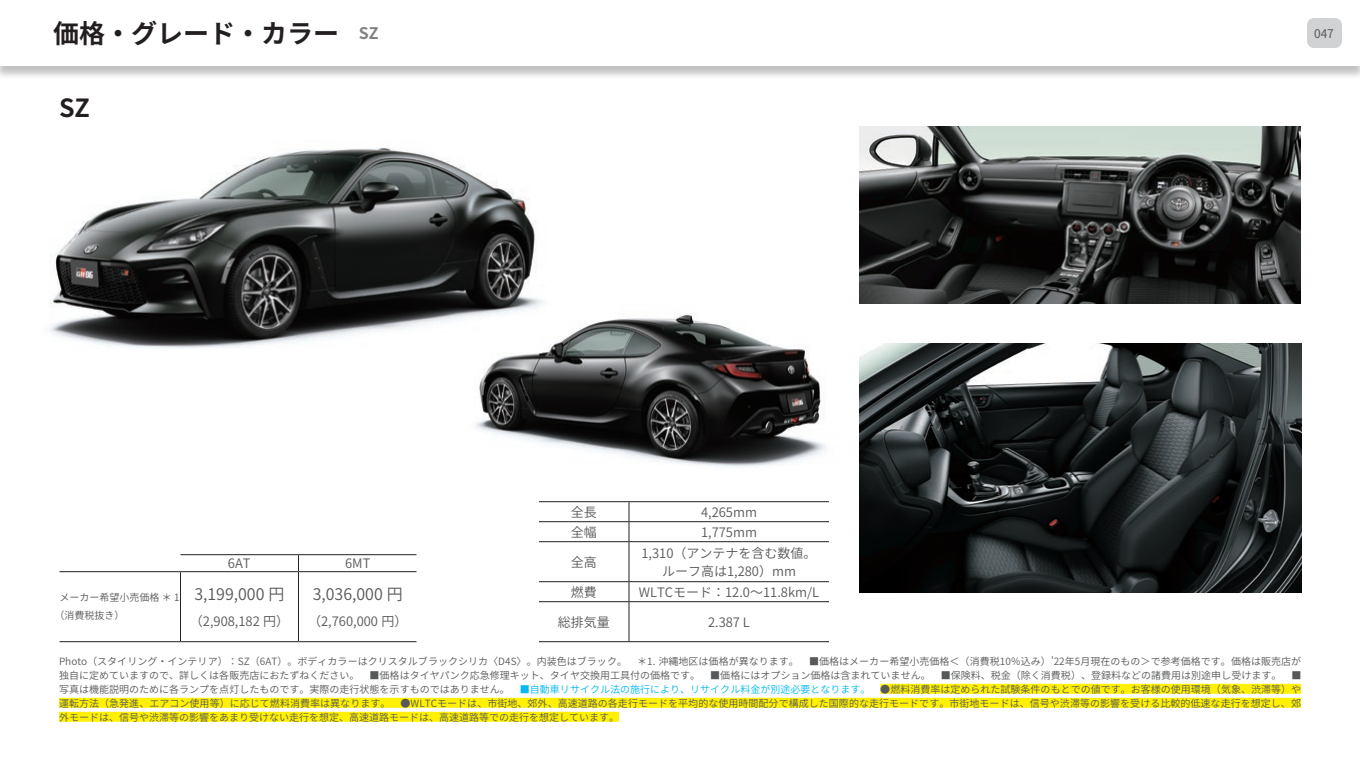
<style>
.page{position:relative;width:1360px;height:765px;background:#fff}
.page>*{position:absolute;margin:0;border:0;box-sizing:border-box;transform-origin:0 0}
.t1{font:700 26px "Noto Sans CJ Kjp";color:#231f20}
.t2{font:700 25px "Noto Sans CJ Kjp";color:#231f20}
.t3{font:600 16px "Noto Sans CJ Kjp";color:#57585a}
.t4{font:600 13px/18px "Noto Sans CJ Kjp";color:#57585a;text-align:center}
.t5{font:12px "Noto Sans CJ Kjp";color:#57585a}
.t6{font:600 10px/14px "Noto Sans CJ Kjp";color:#57585a;text-align:justify}
.s1{font-size:16px;color:#808285}
.s2{color:#00baf1}
</style>
<div class="page">
<img style="left:859px;top:126px;width:442px;height:177px">
<img style="left:859px;top:343px;width:442px;height:250px">
<div style="left:880px;top:684px;width:421px;height:10px;background:#fff101"></div>
<div style="left:59px;top:698px;width:1242px;height:10px;background:#fff101"></div>
<div style="left:59px;top:712px;width:560px;height:10px;background:#fff101"></div>
<img style="left:475px;top:313px;width:351px;height:154px">
<img style="left:49px;top:148px;width:582px;height:242px">
<hr style="left:60px;top:571px;width:120px;height:1px;background:#231f20">
<hr style="left:180px;top:572px;width:1px;height:69px;background:#231f20">
<hr style="left:298px;top:572px;width:1px;height:69px;background:#231f20">
<hr style="left:60px;top:641px;width:120px;height:1px;background:#231f20">
<hr style="left:180px;top:641px;width:118px;height:1px;background:#231f20">
<hr style="left:298px;top:641px;width:118px;height:1px;background:#231f20">
<hr style="left:180px;top:554px;width:118px;height:1px;background:#231f20">
<hr style="left:298px;top:554px;width:118px;height:1px;background:#231f20">
<svg style="left:298px;top:555px;width:1px;height:16px"></svg>
<hr style="left:180px;top:571px;width:118px;height:1px;background:#231f20">
<hr style="left:298px;top:571px;width:118px;height:1px;background:#231f20">
<hr style="left:539px;top:501px;width:90px;height:1px;background:#231f20">
<hr style="left:629px;top:501px;width:200px;height:1px;background:#231f20">
<hr style="left:539px;top:521px;width:90px;height:1px;background:#231f20">
<hr style="left:629px;top:521px;width:200px;height:1px;background:#231f20">
<svg style="left:628px;top:502px;width:1px;height:39px"></svg>
<hr style="left:539px;top:541px;width:90px;height:1px;background:#231f20">
<hr style="left:629px;top:541px;width:200px;height:1px;background:#231f20">
<hr style="left:628px;top:542px;width:1px;height:39px;background:#231f20">
<hr style="left:539px;top:581px;width:90px;height:1px;background:#231f20">
<hr style="left:629px;top:581px;width:200px;height:1px;background:#231f20">
<svg style="left:628px;top:582px;width:1px;height:19px"></svg>
<hr style="left:539px;top:601px;width:90px;height:1px;background:#231f20">
<hr style="left:629px;top:601px;width:200px;height:1px;background:#231f20">
<hr style="left:628px;top:602px;width:1px;height:39px;background:#231f20">
<hr style="left:539px;top:641px;width:90px;height:1px;background:#231f20">
<hr style="left:629px;top:641px;width:200px;height:1px;background:#231f20">
<div style="left:0;top:0;width:1360px;height:80px;background:#231f20;opacity:.15"></div>
<div style="left:0;top:0;width:1360px;height:66px;background:#fff"></div>
<div style="left:1307px;top:18px;width:35px;height:30px;background:#d1d2d4;border-radius:7px"></div>
<h1 class="t1" style="left:53px;top:19px;width:327px">価格・グレード・カラー <span class="s1">SZ</span></h1>
<p class="t5" style="left:1314px;top:26px;width:21px">047</p>
<h2 class="t2" style="left:59px;top:94px;width:32px">SZ</h2>
<h3 class="t4" style="left:228px;top:555px;width:24px">6AT</h3>
<h3 class="t4" style="left:345px;top:555px;width:27px">6MT</h3>
<p class="t6" style="left:54px;top:589px;width:127px;line-height:18px;text-indent:5px">メーカー希望小売価格 ＊ 1（消費税抜き）</p>
<h3 class="t3" style="left:194px;top:585px;width:92px">3,199,000 円</h3>
<h3 class="t4" style="left:190px;top:612px;width:101px">（2,908,182 円）</h3>
<h3 class="t3" style="left:313px;top:585px;width:92px">3,036,000 円</h3>
<h3 class="t4" style="left:308px;top:612px;width:101px">（2,760,000 円）</h3>
<h3 class="t4" style="left:571px;top:503px;width:27px">全長</h3>
<h3 class="t4" style="left:701px;top:503px;width:57px">4,265mm</h3>
<h3 class="t4" style="left:571px;top:523px;width:27px">全幅</h3>
<h3 class="t4" style="left:701px;top:523px;width:57px">1,775mm</h3>
<h3 class="t4" style="left:571px;top:553px;width:27px">全高</h3>
<h3 class="t4" style="left:641px;top:544px;width:177px">1,310（アンテナを含む数値。ルーフ⾼は1,280）mm</h3>
<h3 class="t4" style="left:571px;top:583px;width:27px">燃費</h3>
<h3 class="t4" style="left:639px;top:583px;width:182px">WLTCモード：12.0〜11.8km/L</h3>
<h3 class="t4" style="left:558px;top:613px;width:53px">総排気量</h3>
<h3 class="t4" style="left:708px;top:613px;width:43px">2.387 L</h3>
<p class="t6" style="left:59px;top:654px;width:1244px">Photo（スタイリング・インテリア）：SZ（6AT）。ボディカラーはクリスタルブラックシリカ〈D4S〉。内装色はブラック。　＊1. 沖縄地区は価格が異なります。　■価格はメーカー希望小売価格＜（消費税10％込み）'22年5月現在のもの＞で参考価格です。価格は販売店が独自に定めていますので、詳しくは各販売店におたずねください。　■価格はタイヤパンク応急修理キット、タイヤ交換用工具付の価格です。　■価格にはオプション価格は含まれていません。　■保険料、税金（除く消費税）、登録料などの諸費用は別途申し受けます。　■写真は機能説明のために各ランプを点灯したものです。実際の走行状態を示すものではありません。　<span class="s2">■自動車リサイクル法の施行により、リサイクル料金が別途必要となります。</span> ●燃料消費率は定められた試験条件のもとでの値です。お客様の使⽤環境（気象、渋滞等）や運転⽅法（急発進、エアコン使⽤等）に応じて燃料消費率は異なります。　●WLTCモードは、市街地、郊外、⾼速道路の各⾛⾏モードを平均的な使⽤ 時間配分で構成した国際的な⾛⾏モードです。市街地モードは、信号や渋滞等の影響を受ける⽐較的低速な⾛⾏を想定し、郊外モードは、信号や渋滞等の影響をあまり受けない⾛⾏を想定、⾼速道路モードは、⾼速道路等での⾛⾏を想定しています。</p>
</div>
